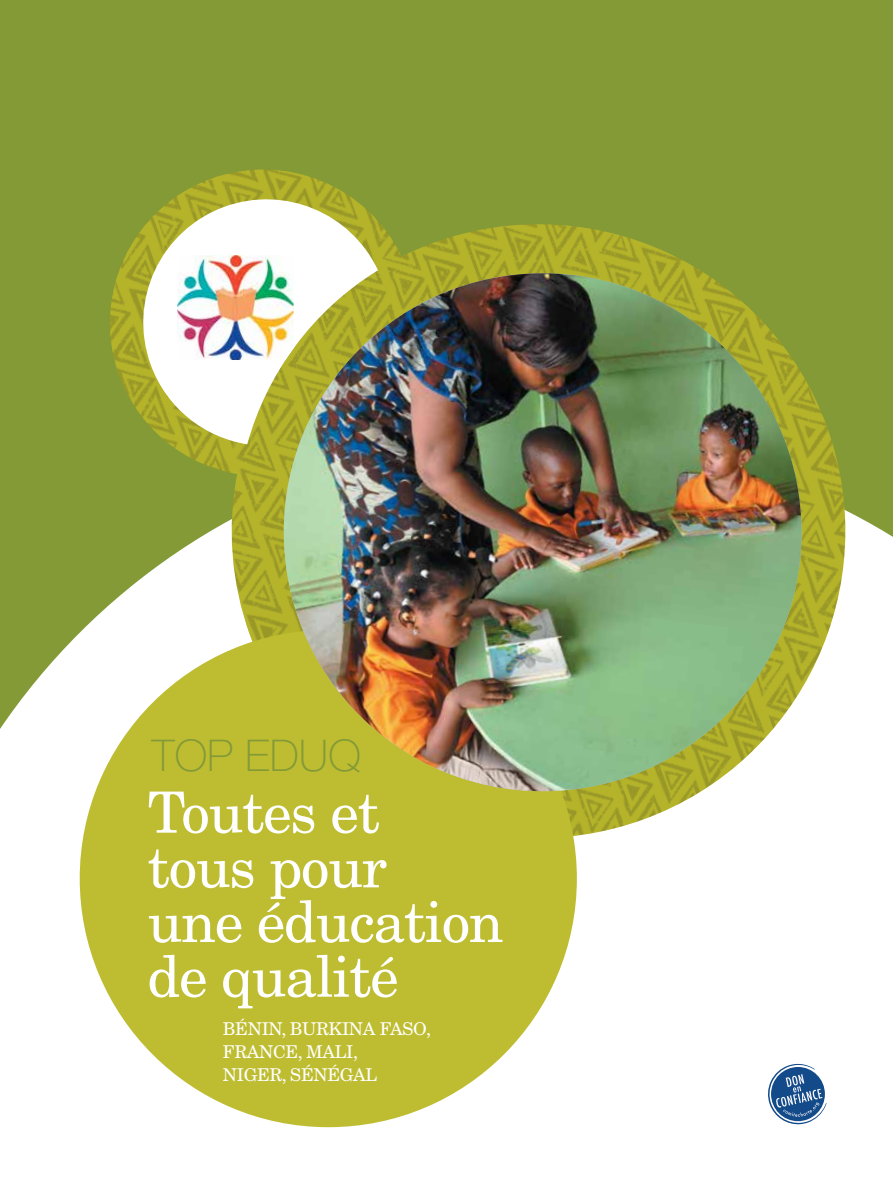
<style>
.page{position:relative;width:893px;height:1191px;background:#839a37}
.page>*{position:absolute;margin:0;border:0;box-sizing:border-box;transform-origin:0 0}
.t1{font:56.85px/54.6px "New Century Schlbk LT Std";letter-spacing:-.02em;color:#fff}
.t2{font:100 43.8px "Helvetica Neue LT Std";color:#839a37}
.t3{font:17.55px/23px "New Century Schlbk LT Std";letter-spacing:-.02em;color:#fff}
</style>
<div class="page">
<div style="left:0;top:532px;width:893px;height:659px;background:#fff"></div>
<img style="left:90px;top:169px;width:795px;height:708px">
<div style="left:80px;top:630px;width:497px;height:497px;background:#bebd32;border-radius:50%"></div>
<img style="left:284px;top:273px;width:517px;height:518px;border-radius:259px">
<svg style="left:127px;top:185px;width:251px;height:259px;background:#c4c68b"></svg>
<img style="left:177px;top:255px;width:117px;height:105px">
<svg style="left:767px;top:1063px;width:60px;height:62px;background:#7696ba"></svg>
<h2 class="t2" style="left:152px;top:730px;width:210px">TOP EDUQ</h2>
<h1 class="t1" style="left:148px;top:785px;width:358px">Toutes et<br>tous pour<br>une éducation de qualité</h1>
<p class="t3" style="left:223px;top:1017px;width:209px">BÉNIN, BURKINA FASO,<br>FRANCE, MALI,<br>NIGER, SÉNÉGAL</p>
</div>
